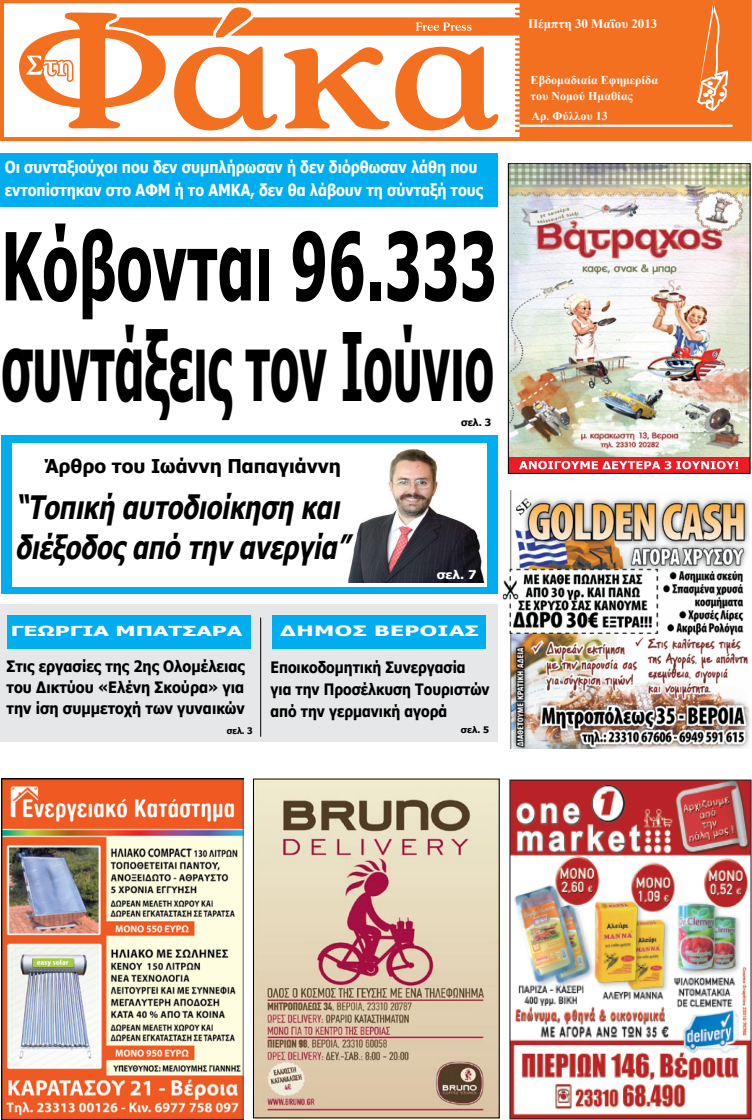
<style>
.page{position:relative;width:752px;height:1120px;background:#fff}
.page>*{position:absolute;margin:0;border:0;box-sizing:border-box;transform-origin:0 0}
.t1{font:700 93.9px/101px "Tahoma";color:#000;scale:.62 1}
.t2{font:italic 700 32.2px/40px "Tahoma";color:#000;scale:.78 1}
.t3{font:700 19px "Tahoma";color:#000}
.t4{font:700 16.5px/23px "Tahoma";color:#fff;scale:.86 1}
.t5{font:700 15.8px/21px "Tahoma";color:#000;text-align:justify;scale:.91 1}
.t6{font:700 15.8px/22px "Tahoma";color:#000;scale:.88 1}
.t7{font:700 14.3px "Tahoma";letter-spacing:.02em;color:#fff;scale:1.58 1}
.t8{font:700 13.8px "Tahoma";color:#fff;scale:1.64 1}
.t9{font:700 13px "Times New Roman";color:#fff}
.t10{font:700 12px/16px "Times New Roman";color:#fff}
.t11{font:700 12px "Tahoma";color:#fff;scale:1.1 1}
.t12{font:700 10px "Tahoma";color:#000}
.t13{font:700 9px "Tahoma";color:#000;scale:.96 1}
.t14{font:700 9px "Tahoma";color:#000;scale:1.05 1}
</style>
<div class="page">
<div style="left:0;top:153px;width:497px;height:54px;background:#00aeef"></div>
<svg style="left:0;top:0;width:751px;height:141px;fill:#f37021"></svg>
<svg style="left:19px;top:7px;width:258px;height:123px"></svg>
<div style="left:1px;top:435px;width:496px;height:158px;background:#00aeef"></div>
<div style="left:12px;top:442px;width:475px;height:144px;background:#fff"></div>
<img style="left:503px;top:490px;width:248px;height:258px">
<img style="left:1px;top:779px;width:242px;height:340px">
<img style="left:255px;top:781px;width:242px;height:335px">
<div style="left:0;top:604px;width:497px;height:138px;background:#e6e7e8"></div>
<img style="left:509px;top:779px;width:242px;height:341px">
<svg style="left:509px;top:456px;width:239px;height:16px;background:#e83438"></svg>
<img style="left:509px;top:165px;width:239px;height:291px">
<div style="left:507px;top:163px;width:243px;height:311px;border:1px solid #000"></div>
<svg style="left:519px;top:461px;width:218px;height:8px"></svg>
<img style="left:348px;top:449px;width:137px;height:134px">
<hr style="left:260px;top:617px;width:1px;height:120px;background:#000">
<div style="left:7px;top:615px;width:243px;height:34px;background:#00aeef"></div>
<div style="left:272px;top:615px;width:213px;height:34px;background:#00aeef"></div>
<p class="t4" style="left:5px;top:154px;width:557px">Οι συνταξιούχοι που δεν συμπλήρωσαν ή δεν διόρθωσαν λάθη που εντοπίστηκαν στο ΑΦΜ ή το ΑΜΚΑ, δεν θα λάβουν τη σύνταξή τους</p>
<h1 class="t1" style="left:1px;top:210px;width:800px">Κόβονται 96.333 συντάξεις τον Ιούνιο</h1>
<p class="t12" style="left:461px;top:415px;width:32px">σελ. 3</p>
<p class="t3" style="left:45px;top:453px;width:298px">Άρθρο του Ιωάννη Παπαγιάννη</p>
<h2 class="t2" style="left:15px;top:485px;width:438px">“Τοπική αυτοδιοίκηση και διέξοδοςαπό την ανεργία”</h2>
<p class="t11" style="left:436px;top:566px;width:38px">σελ. 7</p>
<p class="t8" style="left:11px;top:621px;width:143px">ΓΕΩΡΓΙΑ ΜΠΑΤΣΑΡΑ</p>
<p class="t5" style="left:7px;top:655px;width:263px">Στις εργασίες της 2ης Ολομέλειας του Δικτύου «Ελένη Σκούρα» για την ίση συμμετοχή των γυναικών</p>
<p class="t13" style="left:227px;top:724px;width:28px">σελ. 3</p>
<p class="t7" style="left:280px;top:621px;width:127px">ΔΗΜΟΣ ΒΕΡΟΙΑΣ</p>
<p class="t6" style="left:270px;top:655px;width:250px">Εποικοδομητική Συνεργασία για την Προσέλκυση Τουριστών από την γερμανική αγορά</p>
<p class="t14" style="left:460px;top:724px;width:28px">σελ. 5</p>
<p class="t9" style="left:528px;top:15px;width:131px">Πέμπτη 30 Μαΐου 2013</p>
<p class="t10" style="left:530px;top:72px;width:129px">Εβδομαδιαία Εφημερίδα του Νομού Ημαθίας</p>
<p class="t10" style="left:531px;top:108px;width:78px">Αρ. Φύλλου 13</p>
</div>
